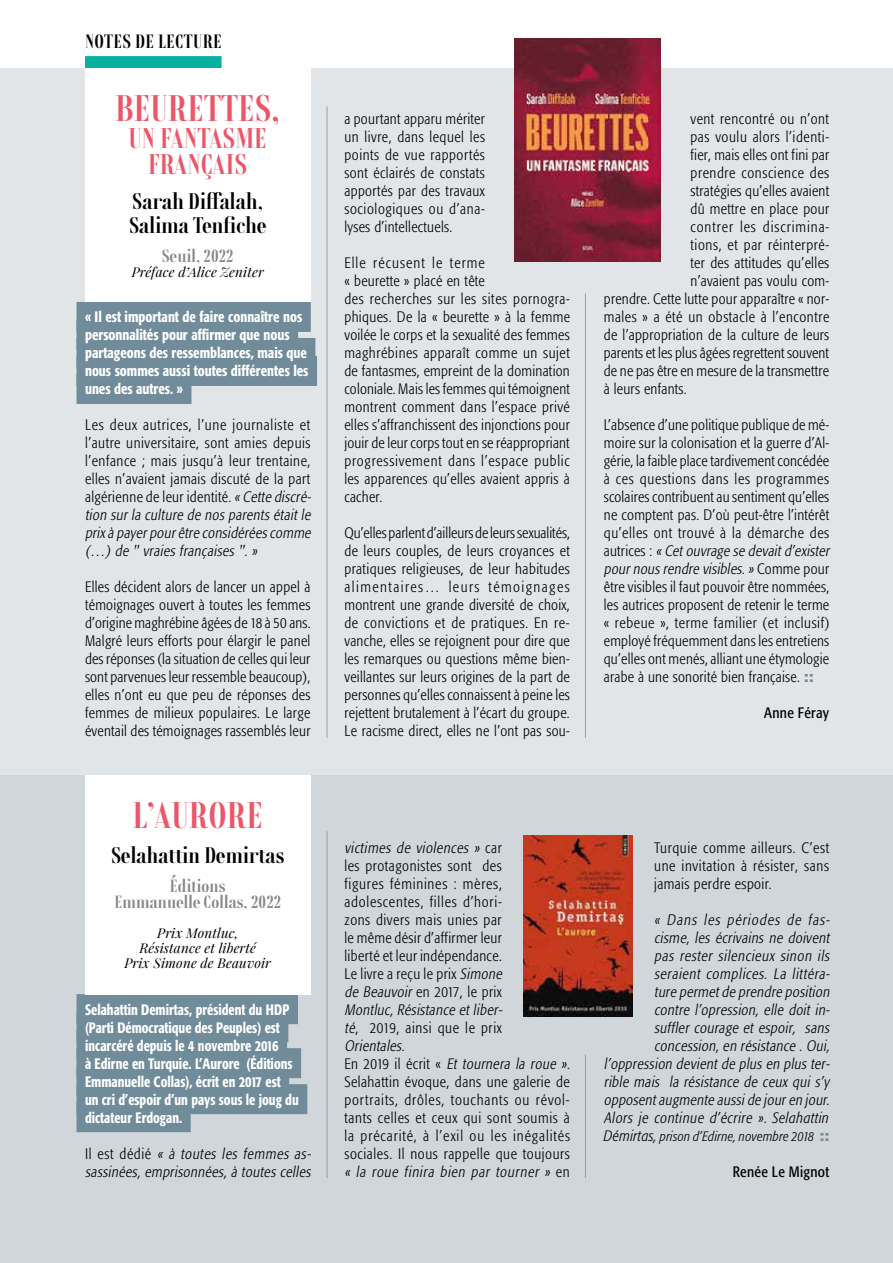
<style>
.page{position:relative;width:893px;height:1263px;background:#fff}
.page>*{position:absolute;margin:0;border:0;box-sizing:border-box;transform-origin:0 0}
.t1{font:700 34.5px "Rondal";color:#eb5769}
.t2{font:700 26.55px/26.5px "Rondal";color:#eb5769;text-align:center}
.t3{font:700 21px/24px "Rondal";letter-spacing:.01em;color:#000}
.t4{font:700 18px "Rondal";letter-spacing:.02em;color:#000}
.t5{font:700 16.5px/16.5px "Rondal";letter-spacing:.01em;color:#878787;text-align:center}
.t6{font:300 condensed 15px/18px "Formata";letter-spacing:.025em;color:#000}
.t7{font:italic 300 condensed 15px/18px "Formata";color:#000}
.t8{font:500 condensed 15px/18px "Formata";color:#fff;scale:.9 1}
.t9{font:500 condensed 15px/18px "Formata";color:#fff;scale:.93 1}
.t10{font:300 condensed 15px "Formata";letter-spacing:.045em;color:#000}
.t11{font:condensed 15px "Formata";letter-spacing:.02em;color:#000}
.t12{font:300 condensed 15px "Formata";letter-spacing:.065em;color:#000}
.t13{font:italic 13.5px/15px "Playfair Display";letter-spacing:.01em;color:#000;text-align:center}
.t14{font:italic 300 condensed 13.5px "Formata";letter-spacing:.02em;color:#000}
.s1{font-style:italic}
.s2{font-style:normal}
.s3{font-weight:700;font-stretch:normal;color:#708b99}
.s4{font-style:inherit}
.s5{font-size:15px}
.s6{font-weight:700;font-style:normal;font-stretch:normal;font-size:15px;color:#708b99}
</style>
<div class="page">
<div style="left:0;top:68px;width:893px;height:716px;background:#e2e5e8"></div>
<div style="left:0;top:775px;width:893px;height:488px;background:#d0d6da"></div>
<hr style="left:585px;top:293px;width:1px;height:445px;background:#9d9d9c">
<hr style="left:327px;top:106px;width:1px;height:632px;background:#9d9d9c">
<hr style="left:585px;top:1054px;width:1px;height:124px;background:#9d9d9c">
<hr style="left:327px;top:831px;width:1px;height:347px;background:#9d9d9c">
<div style="left:85px;top:56px;width:137px;height:12px;background:#08b0a0"></div>
<div style="left:77px;top:302px;width:234px;height:30px;background:#708b99"></div>
<div style="left:77px;top:320px;width:221px;height:30px;background:#708b99"></div>
<div style="left:77px;top:338px;width:238px;height:30px;background:#708b99"></div>
<div style="left:77px;top:356px;width:240px;height:30px;background:#708b99"></div>
<div style="left:77px;top:374px;width:114px;height:30px;background:#708b99"></div>
<div style="left:77px;top:994px;width:221px;height:30px;background:#708b99"></div>
<div style="left:77px;top:1012px;width:211px;height:30px;background:#708b99"></div>
<div style="left:77px;top:1030px;width:210px;height:30px;background:#708b99"></div>
<div style="left:77px;top:1048px;width:224px;height:30px;background:#708b99"></div>
<div style="left:77px;top:1066px;width:212px;height:30px;background:#708b99"></div>
<div style="left:77px;top:1084px;width:230px;height:30px;background:#708b99"></div>
<div style="left:77px;top:1102px;width:114px;height:30px;background:#708b99"></div>
<div style="left:85px;top:68px;width:225px;height:233px;background:#fff"></div>
<div style="left:85px;top:775px;width:225px;height:219px;background:#fff"></div>
<img style="left:515px;top:38px;width:146px;height:223px">
<img style="left:523px;top:836px;width:110px;height:180px">
<p class="t4" style="left:85px;top:29px;width:138px">NOTES DE LECTURE</p>
<h1 class="t1" style="left:115px;top:85px;width:166px">BEURETTES,</h1>
<h2 class="t2" style="left:128px;top:124px;width:140px">UN FANTASME<br>FRANÇAIS</h2>
<h3 class="t3" style="left:129px;top:189px;width:139px">Sarah Diffalah,<br>Salima Tenfiche</h3>
<p class="t5" style="left:162px;top:247px;width:73px">Seuil, 2022</p>
<p class="t13" style="left:132px;top:263px;width:134px">Préface d’Alice Zeniter</p>
<p class="t9" style="left:85px;top:308px;width:242px">« Il est important de faire connaître nos personnalités pour affirmer que nous partageons des ressemblances, mais que nous sommes aussi toutes différentes les unes des autres. »</p>
<p class="t6" style="left:85px;top:416px;width:230px">Les deux autrices, l’une journaliste et l’autre universitaire, sont amies depuis l’enfance ; mais jusqu’à leur trentaine, elles n’avaient jamais discuté de la part algérienne de leur identité. <span class="s1">«Cette discré&shy;tion sur la culture de nos parents était le prix à payerpourêtre considérées comme (…) de " vraies françaises ". »</span></p>
<p class="t6" style="left:85px;top:578px;width:227px;text-align:justify">Elles décident alors de lancer un appel à témoignages ouvert à toutes les femmes d’origine maghrébine âgées de 18 à 50 ans.<br>Malgré leurs efforts pour élargir le panel des réponses (la situation de celles qui leur sont parvenues leur ressemble beaucoup), elles n’ont eu que peu de réponses des femmes de milieux populaires. Le large éventail des témoignages rassemblés leur</p>
<h1 class="t1" style="left:133px;top:792px;width:132px">L’AURORE</h1>
<h3 class="t3" style="left:111px;top:843px;width:175px">Selahattin Demirtas</h3>
<p class="t5" style="left:114px;top:877px;width:168px">Éditions<br>Emmanuelle Collas, 2022</p>
<p class="t13" style="left:124px;top:925px;width:148px">Prix Montluc,<br>Résistance et liberté<br>Prix Simone de Beauvoir</p>
<p class="t8" style="left:85px;top:1000px;width:239px">Selahattin Demirtas, président du HDP (Parti Démocratique des Peuples) est incarcéré depuis le 4 novembre 2016<br>à Edirne en Turquie. L’Aurore (Éditions Emmanuelle Collas), écrit en 2017 est<br>un cri d’espoir d’un pays sous le joug du dictateur Erdogan.</p>
<p class="t7" style="left:85px;top:1144px;width:230px"><span class="s2">I l e st d é d i é</span> « à toutes les femmes as&shy;sassinées, emprisonnées, à toutes celles</p>
<p class="t6" style="left:344px;top:110px;width:142px;text-align:justify">a pourtant apparu mériter un livre, dans lequel les points de vue rapportés sont éclairés de constats apportés par des travaux sociologiques ou d’ana&shy;lyses d’intellectuels.</p>
<p class="t6" style="left:344px;top:254px;width:227px">Elle récusent le terme<br>« beurette » placé en tête<br>des recherches sur les sites pornogra&shy;phiques. De la « beurette » à la femme voilée le corps et la sexualité des femmes maghrébines apparaît comme un sujet de fantasmes, empreint de la domination coloniale. Mais les femmes qui témoignent montrent comment dans l’espace privé elles s’affranchissent des injonctions pour jouir de leur corps tout en se réappropriant progressivement dans l’espace public les apparences qu’elles avaient appris à cacher.</p>
<p class="t6" style="left:344px;top:524px;width:227px;text-align:justify">Qu’elles parlent d’ailleurs de leurs sexualités, de leurs couples, de leurs croyances et pratiques religieuses, de leur habitudes alimentaires… leurs témoignages montrent une grande diversité de choix, de convictions et de pratiques. En re&shy;vanche, elles se rejoignent pour dire que les remarques ou questions même bien&shy;veillantes sur leurs origines de la part de personnes qu’elles connaissent à peine les rejettent brutalement à l’écart du groupe.<br>Le racisme direct, elles ne l’ont pas sou-</p>
<p class="t6" style="left:690px;top:110px;width:140px">vent rencontré ou n’ont</p>
<p class="t6" style="left:690px;top:128px;width:140px">pas voulu alors l’identi-</p>
<p class="t6" style="left:690px;top:146px;width:140px">fier, mais elles ont fini par</p>
<p class="t6" style="left:690px;top:164px;width:140px">prendre conscience des</p>
<p class="t6" style="left:690px;top:182px;width:140px">stratégies qu’elles avaient</p>
<p class="t6" style="left:690px;top:200px;width:140px">dû mettre en place pour</p>
<p class="t12" style="left:690px;top:218px;width:140px">contrer les discrimina-</p>
<p class="t10" style="left:690px;top:236px;width:140px">tions, et par réinterpré-</p>
<p class="t6" style="left:690px;top:254px;width:140px">ter des attitudes qu’elles</p>
<p class="t6" style="left:690px;top:272px;width:140px">n’avaient pas voulu com-</p>
<p class="t6" style="left:604px;top:290px;width:227px">prendre. Cette lutte pour apparaître « nor-</p>
<p class="t6" style="left:604px;top:308px;width:227px">males » a été un obstacle à l’encontre</p>
<p class="t6" style="left:604px;top:326px;width:227px">de l’appropriation de la culture de leurs</p>
<p class="t6" style="left:604px;top:344px;width:227px">parents et les plus âgées regrettent souvent</p>
<p class="t6" style="left:604px;top:362px;width:227px">de ne pas être en mesure de la transmettre</p>
<p class="t6" style="left:604px;top:380px;width:84px">à leurs enfants.</p>
<p class="t6" style="left:604px;top:416px;width:230px">L’absence d’une politique publique de mé&shy;moire sur la colonisation et la guerre d’Al&shy;gérie, la faible place tardivement concédée à ces questions dans les programmes scolaires contribuent au sentiment qu’elles ne comptent pas. D’où peut-être l’intérêt qu’elles ont trouvé à la démarche des a u t r i c e s : <span class="s1">« Cetouvrage se devaitd’exister pournous rendre visibles. »</span> C o m m e p o u r être visibles il faut pouvoir être nommées, les autrices proposent de retenir le terme « rebeue », terme familier (et inclusif) employé fréquemment dans les entretiens qu’elles ont menés, alliant une étymologie arabe à une sonorité bien française. <span class="s3">::</span></p>
<p class="t11" style="left:764px;top:704px;width:66px">Anne Féray</p>
<p class="t6" style="left:344px;top:838px;width:227px"><span class="s1">victimes de violences »</span> c a r<br>les protagonistes sont des<br>figures féminines : mères, adolescentes, filles d’hori-<br>zons divers mais unies par<br>le même désir d’affirmer leur<br>liberté et leur indépendance.<br>Le livre a reçu le prix <span class="s1">Simone<br>de Beauvoir</span> en 2017, le prix<br><span class="s1">Montluc, Résistance et liber-<br>té</span>, 2019, ainsi que le prix<br><span class="s1">Orientales</span>.<br>E n 2 019 i l é c r i t « <span class="s1">Et tournera la roue »</span>.<br>Selahattin évoque, dans une galerie de portraits, drôles, touchants ou révol&shy;tants celles et ceux qui sont soumis à la précarité, à l’exil ou les inégalités sociales. Il nous rappelle que toujours <span class="s1">« la roue finira bien par tourner »</span> e n</p>
<p class="t6" style="left:654px;top:838px;width:177px;text-align:justify">Turquie comme ailleurs. C’est une invitation à résister, sans jamais perdre espoir.</p>
<p class="t7" style="left:604px;top:910px;width:230px;text-align:right">« Dans les périodes de fas-<br>cisme, les écrivains ne doivent<br>pas rester silencieux sinon ils seraient complices. La littéra-<br>ture permetde prendre position<br>contre l’opression, elle doit in-<br>suffler courage et espoir, sans concession,en résistance .Oui, l’oppression devient de plus en plus ter&shy;rible mais la résistance de ceux qui s’y opposentaugmente ausside jouren jour.<br>Alors je continue d’écrire ». <span class="s4">Se lah a ttin</span></p>
<p class="t14" style="left:604px;top:1128px;width:227px"><span class="s5">Démirtas,</span> prison d’Edirne, novembre 2018 <span class="s6">::</span></p>
<p class="t11" style="left:733px;top:1162px;width:98px">Renée Le Mignot</p>
</div>
